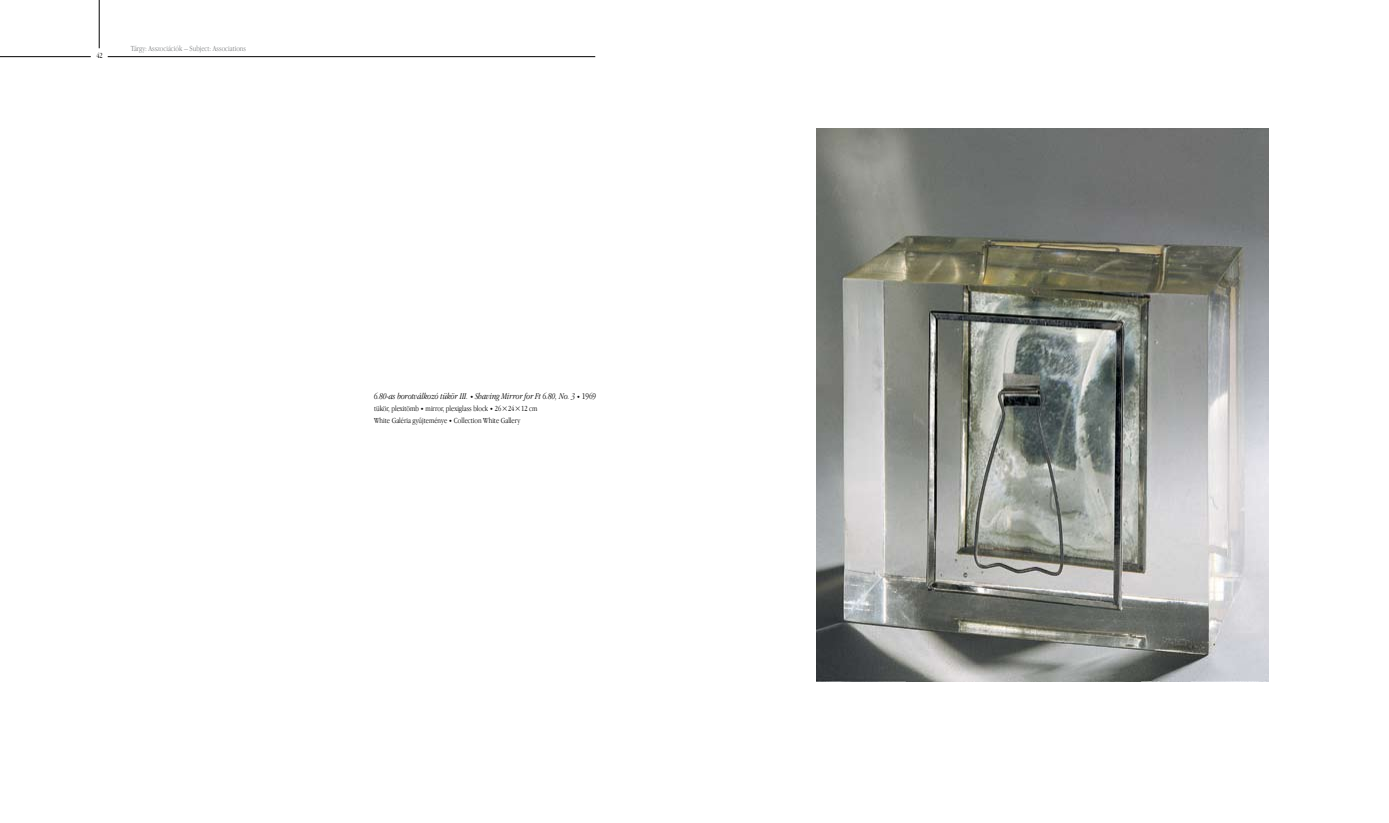
<style>
.page{position:relative;width:1389px;height:823px;background:#fff}
.page>*{position:absolute;margin:0;border:0;box-sizing:border-box;transform-origin:0 0}
.t1{font:italic 9px "Apple Garamond H Light";color:#000}
.t2{font:8px/12px "Apple Garamond H Light";color:#000}
.t3{font:8px "Apple Garamond H Light";color:#808284}
.s1{font-style:normal}
</style>
<div class="page">
<hr style="left:108px;top:56px;width:487px;height:1px;background:#000">
<hr style="left:0;top:56px;width:91px;height:1px;background:#000">
<hr style="left:99px;top:0;width:1px;height:48px;background:#000">
<img style="left:816px;top:128px;width:453px;height:552px">
<p class="t2" style="left:96px;top:50px;width:8px">42</p>
<p class="t3" style="left:131px;top:43px;width:117px">Tárgy: Asszociációk – Subject: Associations</p>
<p class="t1" style="left:374px;top:391px;width:224px">6.80-as borotválkozó tükör III. Shaving Mirror for Ft 6.80, No. 3 <span class="s1">1969</span></p>
<p class="t2" style="left:374px;top:402px;width:165px">tükör, plexitömb mirror, plexiglass block 26×24×12 cm<br>White Galéria gyûjteménye Collection White Gallery</p>
</div>
